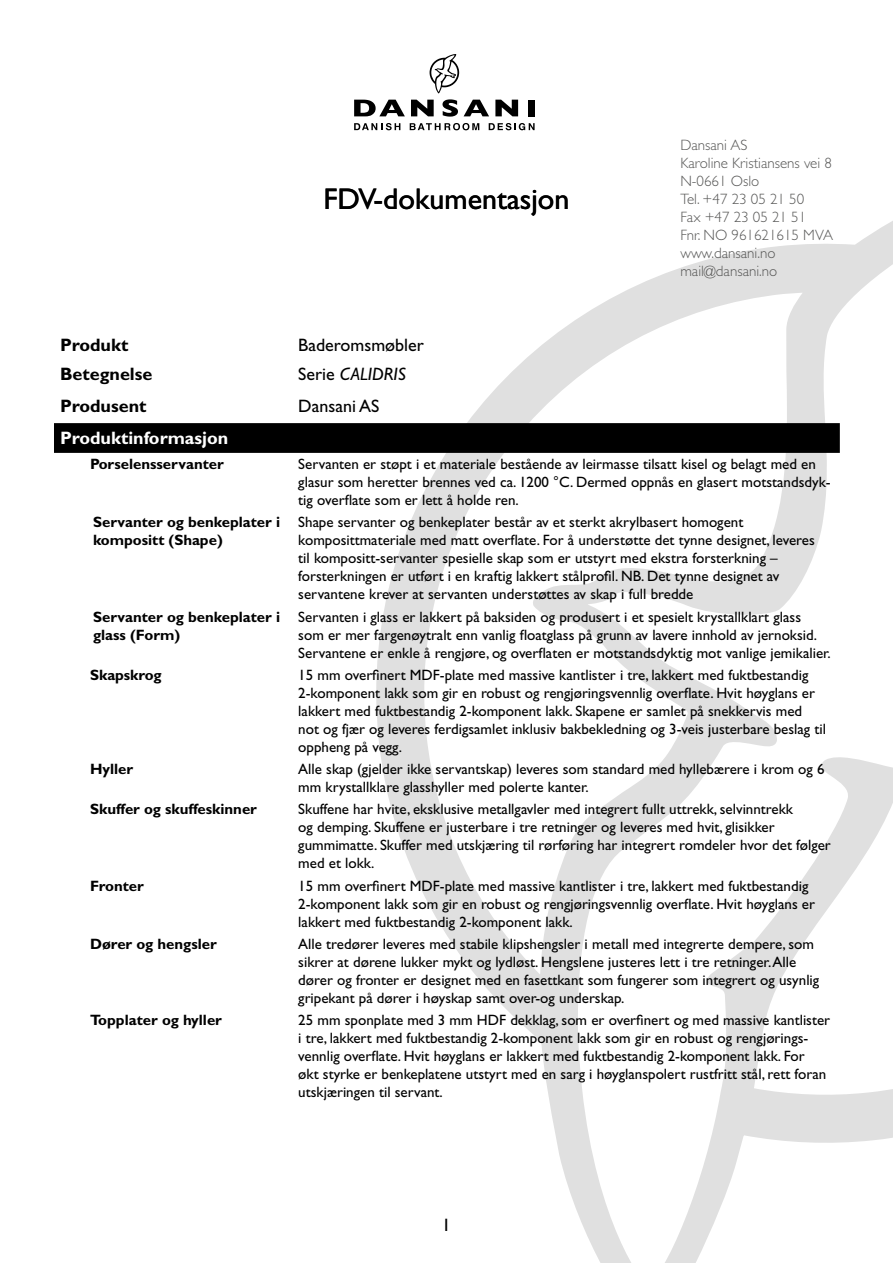
<style>
.page{position:relative;width:893px;height:1263px;background:#fff}
.page>*{position:absolute;margin:0;border:0;box-sizing:border-box;transform-origin:0 0}
.t1{font:30px "Gill Sans Std";color:#000}
.t2{font:700 18px "Gill Sans Std";color:#000}
.t3{font:18px "Gill Sans Std";color:#000}
.t4{font:700 18px "Gill Sans Std";color:#fff}
.t5{font:italic 18px "Gill Sans Std";color:#000}
.t6{font:15px/18px "Gill Sans Std";color:#000}
.t7{font:700 15px/18px "Gill Sans Std";color:#000}
.t8{font:300 15px/18px "Gill Sans Std";color:#575756}
.s1{font-style:normal}
</style>
<div class="page">
<svg style="left:376px;top:221px;width:517px;height:1042px"></svg>
<svg style="left:430px;top:54px;width:29px;height:39px"></svg>
<svg style="left:442px;top:99px;width:16px;height:18px"></svg>
<svg style="left:464px;top:100px;width:25px;height:16px"></svg>
<svg style="left:495px;top:100px;width:23px;height:16px"></svg>
<div style="left:528px;top:100px;width:7px;height:16px;background:#000"></div>
<svg style="left:354px;top:100px;width:51px;height:16px"></svg>
<svg style="left:411px;top:100px;width:23px;height:16px"></svg>
<svg style="left:354px;top:123px;width:46px;height:7px"></svg>
<svg style="left:410px;top:123px;width:69px;height:7px"></svg>
<svg style="left:489px;top:123px;width:46px;height:7px"></svg>
<div style="left:54px;top:423px;width:786px;height:30px;background:#000"></div>
<h1 class="t1" style="left:323px;top:182px;width:248px">FDV-dokumentasjon</h1>
<p class="t8" style="left:680px;top:136px;width:154px">Dansani AS<br>Karoline Kristiansens vei 8<br>N-0661 Oslo<br>Tel. +47 23 05 21 50<br>Fax +47 23 05 21 51<br>Fnr. NO 961621615 MVA www.dansani.no mail@dansani.no</p>
<p class="t2" style="left:60px;top:334px;width:70px">Produkt</p>
<p class="t3" style="left:298px;top:334px;width:127px">Baderomsmøbler</p>
<p class="t2" style="left:60px;top:364px;width:94px">Betegnelse</p>
<p class="t5" style="left:298px;top:364px;width:109px"><span class="s1">Serie</span> CALIDRIS</p>
<p class="t2" style="left:60px;top:395px;width:88px">Produsent</p>
<p class="t3" style="left:298px;top:396px;width:83px">Dansani AS</p>
<p class="t4" style="left:60px;top:427px;width:170px">Produktinformasjon</p>
<p class="t7" style="left:90px;top:455px;width:135px">Porselensservanter</p>
<p class="t6" style="left:298px;top:455px;width:534px">Servanten er støpt i et materiale bestående av leirmasse tilsatt kisel og belagt med en glasur som heretter brennes ved ca. 1200 °C. Dermed oppnås en glasert motstandsdyk&shy;tig overflate som er lett å holde ren.</p>
<p class="t7" style="left:93px;top:513px;width:189px">Servanter og benkeplater i kompositt (Shape)</p>
<p class="t6" style="left:298px;top:513px;width:518px">Shape servanter og benkeplater består av et sterkt akrylbasert homogent komposittmateriale med matt overflate. For å understøtte det tynne designet, leveres til kompositt-servanter spesielle skap som er utstyrt med ekstra forsterkning – forsterkningen er utført i en kraftig lakkert stålprofil. NB. Det tynne designet av servantene krever at servanten understøttes av skap i full bredde</p>
<p class="t7" style="left:93px;top:607px;width:189px">Servanter og benkeplater i glass (Form)</p>
<p class="t6" style="left:298px;top:608px;width:534px">Servanten i glass er lakkert på baksiden og produsert i et spesielt krystallklart glass<br>som er mer fargenøytralt enn vanlig floatglass på grunn av lavere innhold av jernoksid.<br>Servantene er enkle å rengjøre, og overflaten er motstandsdyktig mot vanlige jemikalier.</p>
<p class="t7" style="left:90px;top:666px;width:73px">Skapskrog</p>
<p class="t6" style="left:298px;top:666px;width:529px">15 mm overfinert MDF-plate med massive kantlister i tre, lakkert med fuktbestandig 2-komponent lakk som gir en robust og rengjøringsvennlig overflate. Hvit høyglans er lakkert med fuktbestandig 2-komponent lakk. Skapene er samlet på snekkervis med not og fjær og leveres ferdigsamlet inklusiv bakbekledning og 3-veis justerbare beslag til oppheng på vegg.</p>
<p class="t7" style="left:90px;top:760px;width:45px">Hyller</p>
<p class="t6" style="left:298px;top:760px;width:528px">Alle skap (gjelder ikke servantskap) leveres som standard med hyllebærere i krom og 6 mm krystallklare glasshyller med polerte kanter.</p>
<p class="t7" style="left:90px;top:800px;width:169px">Skuffer og skuffeskinner</p>
<p class="t6" style="left:298px;top:800px;width:534px">Skuffene har hvite, eksklusive metallgavler med integrert fullt uttrekk, selvinntrekk<br>og demping. Skuffene er justerbare i tre retninger og leveres med hvit, glisikker gummimatte. Skuffer med utskjæring til rørføring har integrert romdeler hvor det følger med et lokk.</p>
<p class="t7" style="left:90px;top:876px;width:55px">Fronter</p>
<p class="t6" style="left:298px;top:876px;width:518px">15 mm overfinert MDF-plate med massive kantlister i tre, lakkert med fuktbestandig<br>2-komponent lakk som gir en robust og rengjøringsvennlig overflate. Hvit høyglans er lakkert med fuktbestandig 2-komponent lakk.</p>
<p class="t7" style="left:90px;top:935px;width:128px">Dører og hengsler</p>
<p class="t6" style="left:298px;top:935px;width:522px">Alle tredører leveres med stabile klipshengsler i metall med integrerte dempere, som sikrer at dørene lukker mykt og lydløst. Hengslene justeres lett i tre retninger. Alle dører og fronter er designet med en fasettkant som fungerer som integrert og usynlig gripekant på dører i høyskap samt over-og underskap.</p>
<p class="t7" style="left:90px;top:1011px;width:133px">Topplater og hyller</p>
<p class="t6" style="left:298px;top:1011px;width:533px">25 mm sponplate med 3 mm HDF dekklag, som er overfinert og med massive kantlister i tre, lakkert med fuktbestandig 2-komponent lakk som gir en robust og rengjørings&shy;vennlig overflate. Hvit høyglans er lakkert med fuktbestandig 2-komponent lakk. For<br>økt styrke er benkeplatene utstyrt med en sarg i høyglanspolert rustfritt stål, rett foran utskjæringen til servant.</p>
<p class="t3" style="left:442px;top:1215px;width:10px">1</p>
</div>
